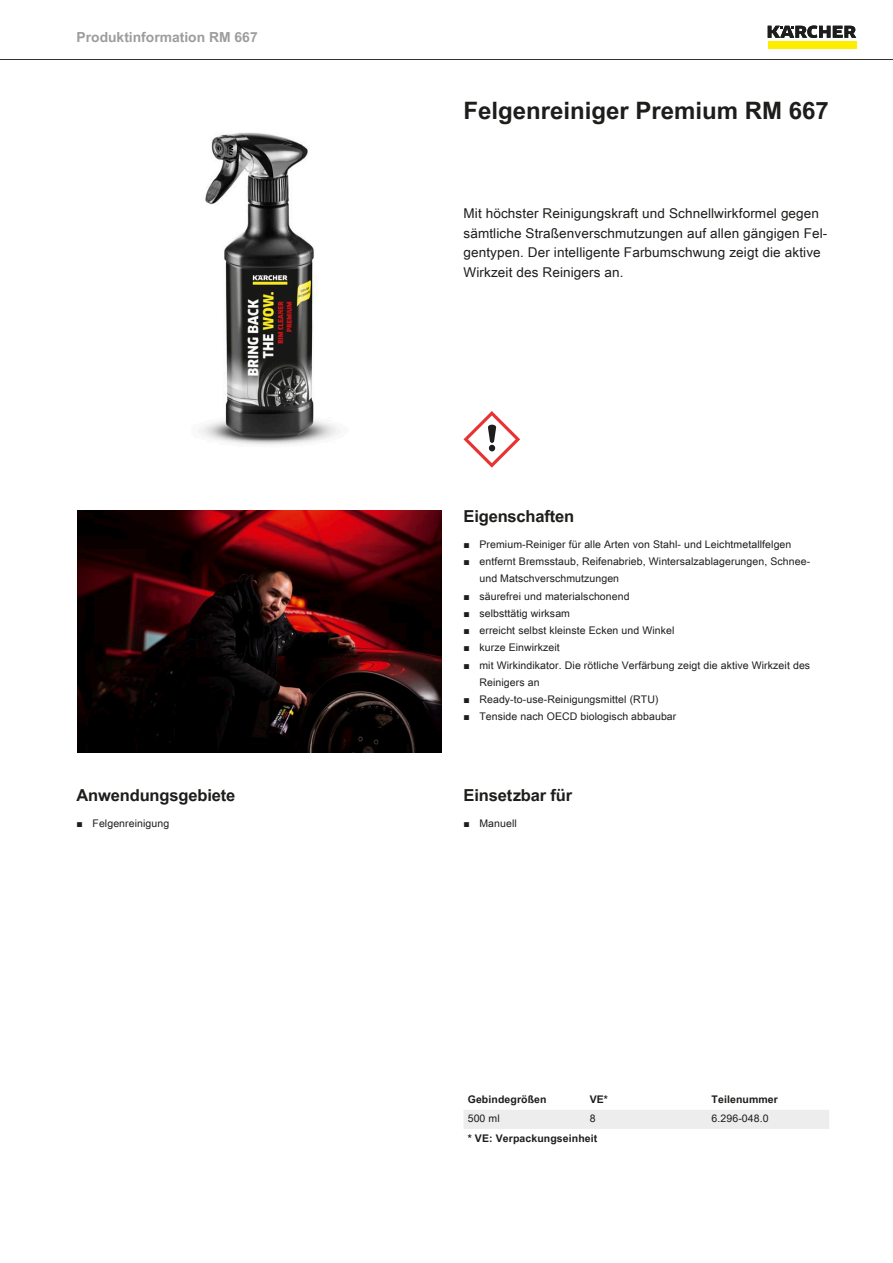
<style>
.page{position:relative;width:893px;height:1263px;background:#fff}
.page>*{position:absolute;margin:0;border:0;box-sizing:border-box;transform-origin:0 0}
.t1{font:700 24px "Arial Unicode MS";color:#1d1d1b}
.t2{font:700 16.5px "Arial Unicode MS";letter-spacing:-.01em;color:#1d1d1b}
.t3{font:700 13.8px "Arial Unicode MS";color:#9d9d9d}
.t4{font:13.5px/19.5px "Arial Unicode MS";letter-spacing:.01em;color:#1d1d1b}
.t5{font:10.5px/17.2px "Arial Unicode MS";letter-spacing:.01em;color:#1d1d1b}
.t6{font:700 10.5px "Arial Unicode MS";letter-spacing:.01em;color:#1d1d1b}
.s1{font-family:"Arial"}
</style>
<div class="page">
<hr style="left:0;top:59px;width:893px;height:1px;background:#1d1d1b">
<div style="left:768px;top:42px;width:88px;height:7px;background:#ffed00"></div>
<svg style="left:768px;top:26px;width:88px;height:12px"></svg>
<img style="left:198px;top:132px;width:143px;height:313px">
<svg style="left:463px;top:411px;width:57px;height:57px"></svg>
<img style="left:78px;top:510px;width:363px;height:243px">
<div style="left:464px;top:1110px;width:365px;height:19px;background:#ededed"></div>
<h3 class="t3" style="left:77px;top:27px;width:183px">Produktinformation RM 667</h3>
<h2 class="t2" style="left:77px;top:783px;width:160px">Anwendungsgebiete</h2>
<p class="t5" style="left:77px;top:814px;width:94px"><span class="s1">■</span> Felgenreinigung</p>
<h1 class="t1" style="left:463px;top:93px;width:367px">Felgenreiniger Premium RM 667</h1>
<p class="t4" style="left:463px;top:203px;width:365px">Mit höchster Reinigungskraft und Schnellwirkformel gegen sämtliche Straßenverschmutzungen auf allen gängigen Fel&shy;gentypen. Der intelligente Farbumschwung zeigt die aktive Wirkzeit des Reinigers an.</p>
<h2 class="t2" style="left:463px;top:504px;width:112px">Eigenschaften</h2>
<p class="t5" style="left:463px;top:535px;width:329px"><span class="s1">■</span> Premium-Reiniger für alle Arten von Stahl- und Leichtmetallfelgen</p>
<p class="t5" style="left:479px;top:553px;width:332px;text-indent:-16px"><span class="s1">■</span> entfernt Bremsstaub, Reifenabrieb, Wintersalzablagerungen, Schnee&shy;und Matschverschmutzungen</p>
<p class="t5" style="left:463px;top:587px;width:168px"><span class="s1">■</span> säurefrei und materialschonend</p>
<p class="t5" style="left:463px;top:604px;width:108px"><span class="s1">■</span> selbsttätig wirksam</p>
<p class="t5" style="left:463px;top:622px;width:212px"><span class="s1">■</span> erreicht selbst kleinste Ecken und Winkel</p>
<p class="t5" style="left:463px;top:639px;width:98px"><span class="s1">■</span> kurze Einwirkzeit</p>
<p class="t5" style="left:479px;top:656px;width:332px;text-indent:-16px"><span class="s1">■</span> mit Wirkindikator. Die rötliche Verfärbung zeigt die aktive Wirkzeit des<br>Reinigers an</p>
<p class="t5" style="left:463px;top:691px;width:197px"><span class="s1">■</span> Ready-to-use-Reinigungsmittel (RTU)</p>
<p class="t5" style="left:463px;top:708px;width:214px"><span class="s1">■</span> Tenside nach OECD biologisch abbaubar</p>
<h2 class="t2" style="left:463px;top:783px;width:110px">Einsetzbar für</h2>
<p class="t5" style="left:463px;top:814px;width:55px"><span class="s1">■</span> Manuell</p>
<p class="t6" style="left:468px;top:1092px;width:80px">Gebindegrößen</p>
<p class="t6" style="left:590px;top:1092px;width:20px">VE*</p>
<p class="t6" style="left:712px;top:1092px;width:68px">Teilenummer</p>
<p class="t5" style="left:468px;top:1110px;width:34px">500 ml</p>
<p class="t5" style="left:590px;top:1110px;width:7px">8</p>
<p class="t5" style="left:712px;top:1110px;width:59px">6.296-048.0</p>
<p class="t6" style="left:468px;top:1130px;width:131px">* VE: Verpackungseinheit</p>
</div>
